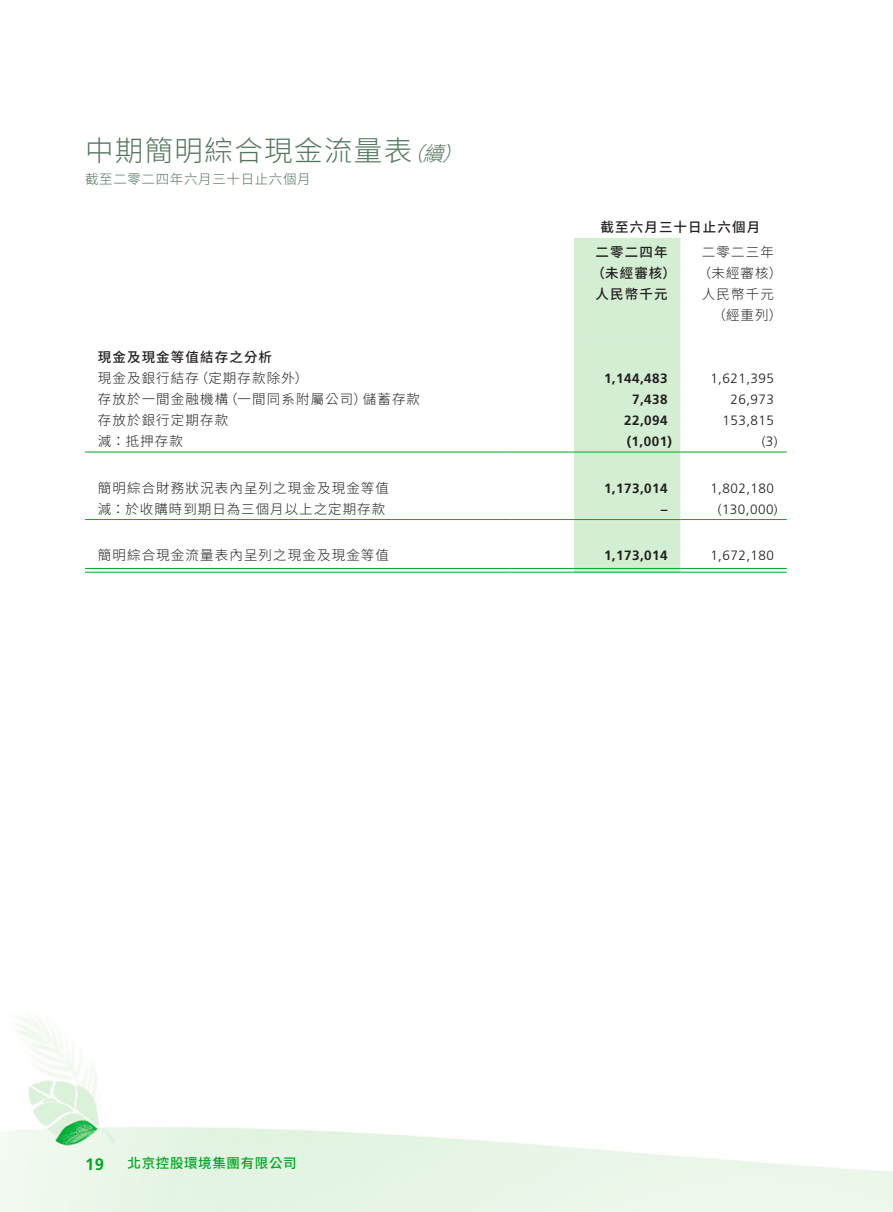
<style>
.page{position:relative;width:893px;height:1212px;background:#fff}
.page>*{position:absolute;margin:0;border:0;box-sizing:border-box;transform-origin:0 0}
.t1{font:300 28.5px "Source Han Sans TC";letter-spacing:.05em;color:#52765c}
.t2{font:italic 300 20.25px "Source Han Sans TC";color:#52765c}
.t3{font:700 16.5px "Frutiger LT Std";color:#00a722}
.Body_Text{font:300 13.5px "Source Han Sans TC";letter-spacing:.085em;color:#231f20}
.Body_Text-2{font:300 13.5px "Frutiger LT Std";letter-spacing:.035em;color:#231f20}
.Body_Text-3{font:700 13.5px "Frutiger LT Std";letter-spacing:.035em;color:#231f20}
.Body_Text-4{font:500 13.5px "Source Han Sans TC";letter-spacing:.085em;color:#231f20}
.t4{font:300 13.5px "Source Han Sans TC";letter-spacing:.05em;color:#52765c}
.t5{font:500 13.5px "Source Han Sans TC";letter-spacing:.05em;color:#00a722}
</style>
<div class="page">
<img style="left:0;top:238px;width:893px;height:974px">
<hr style="left:85px;top:452px;width:425px;height:1px;background:#00a722">
<hr style="left:510px;top:452px;width:64px;height:1px;background:#00a722">
<hr style="left:680px;top:452px;width:107px;height:1px;background:#00a722">
<hr style="left:85px;top:519px;width:425px;height:1px;background:#00a722">
<hr style="left:510px;top:519px;width:64px;height:1px;background:#00a722">
<hr style="left:680px;top:519px;width:107px;height:1px;background:#00a722">
<hr style="left:85px;top:568px;width:425px;height:1px;background:#00a722">
<hr style="left:85px;top:572px;width:425px;height:1px;background:#00a722">
<hr style="left:510px;top:568px;width:64px;height:1px;background:#00a722">
<hr style="left:510px;top:572px;width:64px;height:1px;background:#00a722">
<hr style="left:574px;top:572px;width:106px;height:1px;background:#00a722">
<hr style="left:680px;top:568px;width:107px;height:1px;background:#00a722">
<hr style="left:680px;top:572px;width:107px;height:1px;background:#00a722">
<div style="left:574px;top:238px;width:106px;height:334px;background:#d4eed3"></div>
<h1 class="t1" style="left:85px;top:135px;width:329px">中期簡明綜合現金流量表</h1>
<p class="t4" style="left:85px;top:172px;width:227px">截至二零二四年六月三十日止六個月</p>
<h2 class="t2" style="left:403px;top:143px;width:76px">（(</h2>
<h2 class="t2" style="left:423px;top:143px;width:37px">續</h2>
<p class="Body_Text-4" style="left:600px;top:219px;width:161px">截至六月三十日止六個月</p>
<p class="Body_Text" style="left:702px;top:245px;width:73px">二零二三年</p>
<p class="Body_Text-4" style="left:596px;top:245px;width:73px">二零二四年</p>
<p class="Body_Text-4" style="left:592px;top:266px;width:86px">（未經審核）</p>
<p class="Body_Text" style="left:698px;top:266px;width:86px">（未經審核(</p>
<p class="Body_Text-4" style="left:596px;top:287px;width:73px">人民幣千元</p>
<p class="Body_Text" style="left:702px;top:287px;width:73px">人民幣千元</p>
<p class="Body_Text" style="left:712px;top:308px;width:71px">（經重列(</p>
<p class="Body_Text-4" style="left:98px;top:350px;width:176px">現金及現金等值結存之分析</p>
<p class="Body_Text" style="left:195px;top:371px;width:115px">（定期存款除外(</p>
<p class="Body_Text" style="left:98px;top:371px;width:103px">現金及銀行結存</p>
<p class="Body_Text-3" style="left:604px;top:371px;width:65px">1,144,483</p>
<p class="Body_Text-2" style="left:710px;top:371px;width:65px">1,621,395</p>
<p class="Body_Text" style="left:224px;top:392px;width:144px">（一間同系附屬公司）</p>
<p class="Body_Text" style="left:98px;top:392px;width:132px">存放於一間金融機構</p>
<p class="Body_Text" style="left:363px;top:392px;width:59px">儲蓄存款</p>
<p class="Body_Text-3" style="left:632px;top:392px;width:37px">7,438</p>
<p class="Body_Text-2" style="left:730px;top:392px;width:45px">26,973</p>
<p class="Body_Text" style="left:98px;top:413px;width:132px">存放於銀行定期存款</p>
<p class="Body_Text-3" style="left:624px;top:413px;width:45px">22,094</p>
<p class="Body_Text-2" style="left:722px;top:413px;width:53px">153,815</p>
<p class="Body_Text" style="left:98px;top:434px;width:87px">減：抵押存款</p>
<p class="Body_Text-3" style="left:627px;top:434px;width:47px">)1,001(</p>
<p class="Body_Text-2" style="left:762px;top:434px;width:17px">(3)</p>
<p class="Body_Text" style="left:98px;top:480px;width:293px">簡明綜合財務狀況表內呈列之現金及現金等值</p>
<p class="Body_Text-3" style="left:604px;top:480px;width:65px">1,173,014</p>
<p class="Body_Text-2" style="left:710px;top:480px;width:65px">1,802,180</p>
<p class="Body_Text" style="left:98px;top:501px;width:289px">減：於收購時到期日為三個月以上之定期存款</p>
<p class="Body_Text-3" style="left:661px;top:501px;width:8px">–</p>
<p class="Body_Text-2" style="left:718px;top:501px;width:61px">)130,000(</p>
<p class="Body_Text" style="left:98px;top:548px;width:293px">簡明綜合現金流量表內呈列之現金及現金等值</p>
<p class="Body_Text-3" style="left:604px;top:548px;width:65px">1,173,014</p>
<p class="Body_Text-2" style="left:710px;top:548px;width:65px">1,672,180</p>
<p class="t3" style="left:85px;top:1154px;width:20px">19</p>
<p class="t5" style="left:128px;top:1155px;width:171px">北京控股環境集團有限公司</p>
</div>
